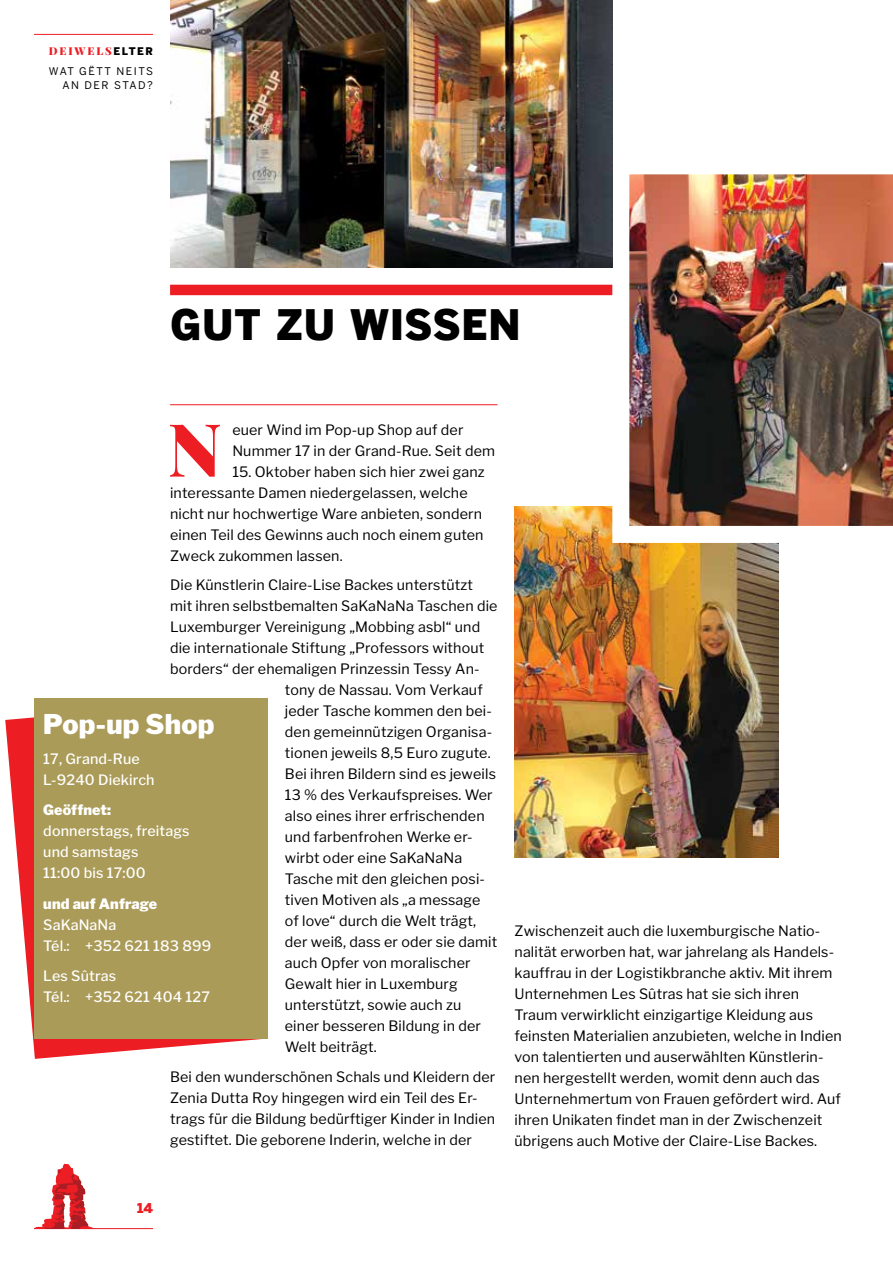
<style>
.page{position:relative;width:893px;height:1263px;background:#fff}
.page>*{position:absolute;margin:0;border:0;box-sizing:border-box;transform-origin:0 0}
.t1{font:900 73.5px "Playfair Display";color:#ed1d24}
.t2{font:900 42px "Benton Gothic";letter-spacing:.015em;color:#000}
.t3{font:900 27px "Libre Franklin";letter-spacing:.01em;color:#fff}
.t4{font:14.25px/21px "Libre Franklin";letter-spacing:.01em;color:#000}
.t5{font:500 14.25px/21px "Libre Franklin";letter-spacing:.01em;color:#fff}
.t6{font:900 14.25px "Libre Franklin";letter-spacing:.01em;color:#fff}
.t7{font:900 13.5px "Benton Sans";color:#ed1d24}
.t8{font:900 10.8px "Playfair Display";letter-spacing:.17em;color:#ed1d24}
.t9{font:10.5px/13.5px "Benton Sans";letter-spacing:.15em;color:#000;text-align:right}
.s1{font-family:"Benton Sans";font-size:10.5px;color:#000}
</style>
<div class="page">
<hr style="left:34px;top:1228px;width:119px;height:1px;background:#ed1d24">
<hr style="left:34px;top:34px;width:119px;height:1px;background:#ed1d24">
<svg style="left:34px;top:1164px;width:62px;height:65px"></svg>
<img style="left:514px;top:506px;width:264px;height:351px">
<img style="left:604px;top:149px;width:289px;height:402px">
<img style="left:170px;top:0;width:442px;height:268px">
<svg style="left:5px;top:717px;width:263px;height:342px"></svg>
<div style="left:170px;top:285px;width:442px;height:10px;background:#ed1d24"></div>
<hr style="left:170px;top:404px;width:327px;height:1px;background:#ed1d24">
<div style="left:34px;top:698px;width:234px;height:340px;background:#aa9b58"></div>
<p class="t8" style="left:49px;top:42px;width:106px">DEIWELS<span class="s1">ELTER</span></p>
<p class="t9" style="left:49px;top:65px;width:106px">WAT GËTT NEITS<br>AN DER STAD?</p>
<h2 class="t2" style="left:170px;top:306px;width:352px">GUT ZU WISSEN</h2>
<h1 class="t1" style="left:168px;top:391px;width:55px">N</h1>
<p class="t4" style="left:232px;top:419px;width:264px">euer Wind im Pop-up Shop auf der<br>Nummer 17 in der Grand-Rue. Seit dem</p>
<p class="t4" style="left:170px;top:461px;width:316px;text-indent:62px">15. Oktober haben sich hier zwei ganz interessante Damen niedergelassen, welche nicht nur hochwertige Ware anbieten, sondern einen Teil des Gewinns auch noch einem guten Zweck zukommen lassen.</p>
<p class="t4" style="left:170px;top:575px;width:304px">Die Künstlerin Claire-Lise Backes unterstützt</p>
<p class="t4" style="left:170px;top:596px;width:329px">mit ihren selbstbemalten SaKaNaNa Taschen die</p>
<p class="t4" style="left:170px;top:617px;width:312px">Luxemburger Vereinigung „Mobbing asbl“ und</p>
<p class="t4" style="left:170px;top:638px;width:316px">die internationale Stiftung „Professors without</p>
<p class="t4" style="left:170px;top:659px;width:311px">borders“ der ehemaligen Prinzessin Tessy An-</p>
<p class="t4" style="left:285px;top:680px;width:199px">tony de Nassau. Vom Verkauf</p>
<p class="t4" style="left:285px;top:701px;width:208px">jeder Tasche kommen den bei-</p>
<p class="t4" style="left:285px;top:722px;width:209px">den gemeinnützigen Organisa-</p>
<p class="t4" style="left:285px;top:743px;width:207px">tionen jeweils 8,5 Euro zugute.</p>
<p class="t4" style="left:285px;top:764px;width:213px">Bei ihren Bildern sind es jeweils</p>
<p class="t4" style="left:285px;top:785px;width:209px">13 % des Verkaufspreises. Wer</p>
<p class="t4" style="left:285px;top:806px;width:201px">also eines ihrer erfrischenden</p>
<p class="t4" style="left:285px;top:827px;width:189px">und farbenfrohen Werke er-</p>
<p class="t4" style="left:285px;top:848px;width:179px">wirbt oder eine SaKaNaNa</p>
<p class="t4" style="left:285px;top:869px;width:202px">Tasche mit den gleichen posi-</p>
<p class="t4" style="left:285px;top:890px;width:197px">tiven Motiven als „a message</p>
<p class="t4" style="left:285px;top:911px;width:193px">of love“ durch die Welt trägt,</p>
<p class="t4" style="left:285px;top:932px;width:214px">der weiß, dass er oder sie damit</p>
<p class="t4" style="left:285px;top:953px;width:187px">auch Opfer von moralischer</p>
<p class="t4" style="left:285px;top:974px;width:174px">Gewalt hier in Luxemburg</p>
<p class="t4" style="left:285px;top:995px;width:178px">unterstützt, sowie auch zu</p>
<p class="t4" style="left:285px;top:1016px;width:198px">einer besseren Bildung in der</p>
<p class="t4" style="left:285px;top:1037px;width:94px">Welt beiträgt.</p>
<p class="t4" style="left:170px;top:1066px;width:327px">Bei den wunderschönen Schals und Kleidern der Zenia Dutta Roy hingegen wird ein Teil des Er&shy;trags für die Bildung bedürftiger Kinder in Indien gestiftet. Die geborene Inderin, welche in der</p>
<h3 class="t3" style="left:43px;top:708px;width:173px">Pop-up Shop</h3>
<p class="t5" style="left:43px;top:748px;width:113px">17, Grand-Rue<br>L-9240 Diekirch</p>
<p class="t6" style="left:43px;top:801px;width:69px">Geöffnet:</p>
<p class="t5" style="left:43px;top:820px;width:148px">donnerstags, freitags und samstags<br>11:00 bis 17:00</p>
<p class="t6" style="left:43px;top:895px;width:116px">und auf Anfrage</p>
<p class="t5" style="left:43px;top:914px;width:169px">SaKaNaNa<br>Tél.: +352 621 183 899</p>
<p class="t5" style="left:43px;top:965px;width:168px">Les Sûtras<br>Tél.: +352 621 404 127</p>
<p class="t4" style="left:514px;top:920px;width:329px">Zwischenzeit auch die luxemburgische Natio&shy;nalität erworben hat, war jahrelang als Handels&shy;kauffrau in der Logistikbranche aktiv. Mit ihrem Unternehmen Les Sûtras hat sie sich ihren Traum verwirklicht einzigartige Kleidung aus feinsten Materialien anzubieten, welche in Indien von talentierten und auserwählten Künstlerin&shy;nen hergestellt werden, womit denn auch das Unternehmertum von Frauen gefördert wird. Auf ihren Unikaten findet man in der Zwischenzeit übrigens auch Motive der Claire-Lise Backes.</p>
<p class="t7" style="left:137px;top:1200px;width:17px">14</p>
</div>
